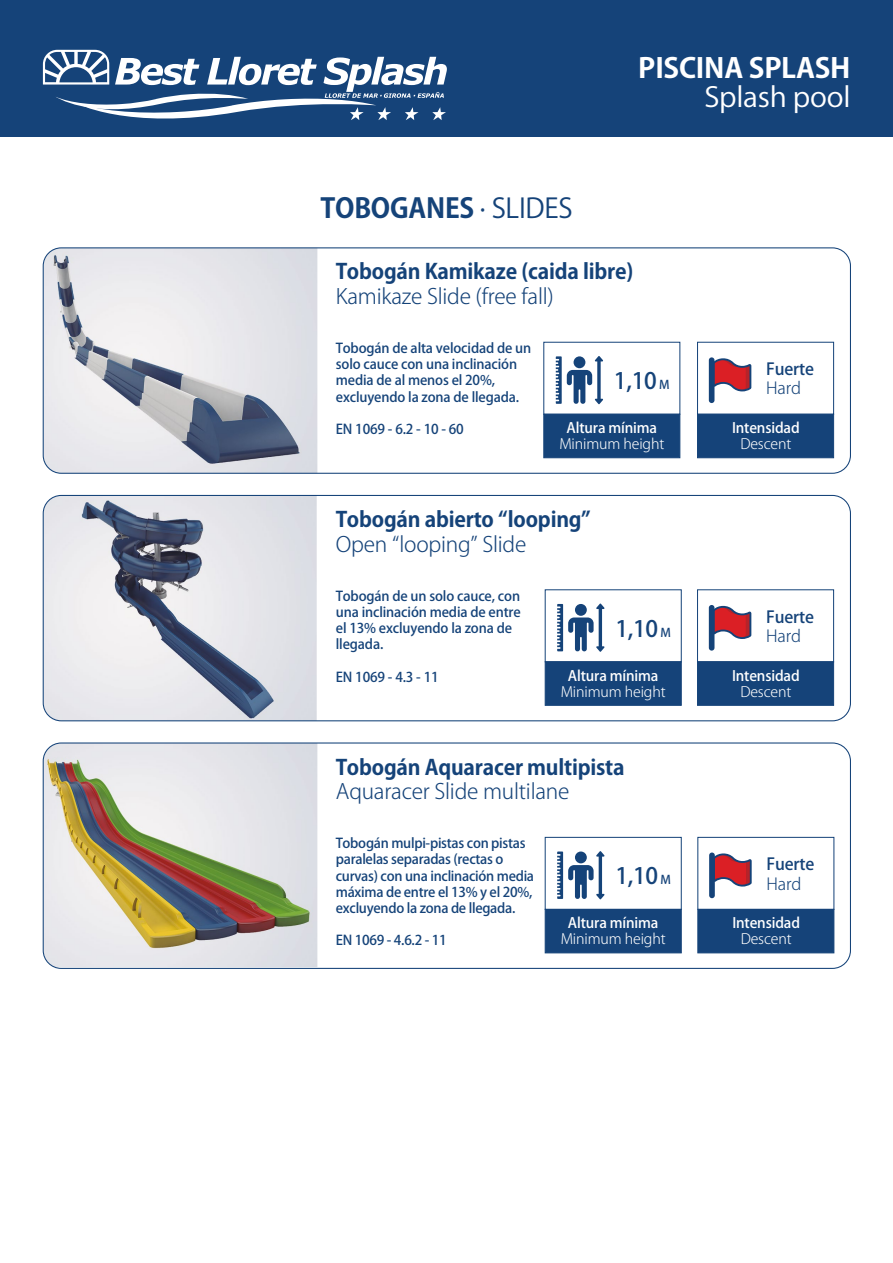
<style>
.page{position:relative;width:893px;height:1263px;background:#fff}
.page>*{position:absolute;margin:0;border:0;box-sizing:border-box;transform-origin:0 0}
.t1{font:700 27.3px "Koz Go Pr 6 N";letter-spacing:-.01em;color:#fff;scale:1.05 1}
.t2{font:27.3px "Koz Go Pr 6 N";letter-spacing:-.01em;color:#fff;scale:1.05 1}
.t3{font:700 27px "Koz Go Pr 6 N";letter-spacing:-.01em;color:#154379}
.t4{font:500 22.5px "Koz Go Pr 6 N";color:#154379}
.t5{font:700 21px "Koz Go Pr 6 N";letter-spacing:-.01em;color:#154379}
.t6{font:300 21px "Koz Go Pr 6 N";letter-spacing:-.01em;color:#154379}
.t7{font:500 16.5px "Koz Go Pr 6 N";letter-spacing:-.01em;color:#154379}
.t8{font:300 16.5px "Koz Go Pr 6 N";letter-spacing:-.01em;color:#154379}
.t9{font:500 14.25px "Koz Go Pr 6 N";letter-spacing:-.01em;color:#fff}
.t10{font:300 14.25px "Koz Go Pr 6 N";letter-spacing:-.01em;color:#fff}
.t11{font:500 13.5px/16.2px "Koz Go Pr 6 N";letter-spacing:-.01em;color:#154379}
.s1{font-weight:400}
.s2{font-size:12px}
</style>
<div class="page">
<div style="left:0;top:0;width:893px;height:136px;background:#154379"></div>
<img style="left:44px;top:249px;width:273px;height:224px">
<div style="left:543px;top:414px;width:137px;height:44px;background:#154379;border:1px solid #154379"></div>
<div style="left:543px;top:342px;width:137px;height:73px;border:1px solid #154379"></div>
<svg style="left:556px;top:356px;width:47px;height:48px"></svg>
<div style="left:43px;top:247px;width:808px;height:227px;border:1px solid #154379;border-radius:18px"></div>
<div style="left:697px;top:414px;width:137px;height:44px;background:#154379;border:1px solid #154379"></div>
<div style="left:697px;top:342px;width:137px;height:73px;border:1px solid #154379"></div>
<svg style="left:709px;top:357px;width:42px;height:46px"></svg>
<img style="left:44px;top:495px;width:273px;height:226px">
<div style="left:545px;top:661px;width:137px;height:45px;background:#154379;border:1px solid #154379"></div>
<div style="left:545px;top:589px;width:137px;height:73px;border:1px solid #154379"></div>
<svg style="left:557px;top:603px;width:47px;height:49px"></svg>
<div style="left:43px;top:495px;width:808px;height:226px;border:1px solid #154379;border-radius:18px"></div>
<div style="left:697px;top:661px;width:137px;height:45px;background:#154379;border:1px solid #154379"></div>
<div style="left:697px;top:589px;width:137px;height:73px;border:1px solid #154379"></div>
<svg style="left:709px;top:605px;width:42px;height:46px"></svg>
<img style="left:44px;top:744px;width:273px;height:223px">
<div style="left:545px;top:909px;width:137px;height:44px;background:#154379;border:1px solid #154379"></div>
<div style="left:545px;top:837px;width:137px;height:73px;border:1px solid #154379"></div>
<svg style="left:557px;top:851px;width:47px;height:48px"></svg>
<div style="left:43px;top:742px;width:808px;height:227px;border:1px solid #154379;border-radius:18px"></div>
<div style="left:697px;top:909px;width:137px;height:44px;background:#154379"></div>
<div style="left:697px;top:837px;width:137px;height:73px;border:1px solid #154379"></div>
<svg style="left:709px;top:852px;width:43px;height:46px"></svg>
<svg style="left:43px;top:50px;width:404px;height:70px"></svg>
<h2 class="t3" style="left:321px;top:193px;width:254px">TOBOGANES <span class="s1">· SLIDES</span></h2>
<h1 class="t1" style="left:638px;top:52px;width:204px">PISCINA SPLASH</h1>
<h1 class="t2" style="left:704px;top:82px;width:141px">Splash pool</h1>
<h3 class="t5" style="left:336px;top:260px;width:299px">Tobogán Kamikaze (caida libre)</h3>
<h3 class="t6" style="left:336px;top:285px;width:220px">Kamikaze Slide (free fall)</h3>
<p class="t11" style="left:336px;top:340px;width:197px">Tobogán de alta velocidad de un solo cauce con una inclinación media de al menos el 20%, excluyendo la zona de llegada.</p>
<p class="t11" style="left:336px;top:421px;width:130px">EN 1069 - 6.2 - 10 - 60</p>
<h3 class="t4" style="left:614px;top:368px;width:57px">1,10 <span class="s2">M</span></h3>
<p class="t9" style="left:566px;top:420px;width:92px">Altura mínima</p>
<p class="t10" style="left:559px;top:436px;width:106px">Minimum height</p>
<h3 class="t5" style="left:336px;top:507px;width:256px">Tobogán abierto “looping”</h3>
<h3 class="t6" style="left:336px;top:532px;width:192px">Open “looping” Slide</h3>
<p class="t11" style="left:336px;top:588px;width:186px">Tobogán de un solo cauce, con una inclinación media de entre el 13% excluyendo la zona de llegada.</p>
<p class="t11" style="left:336px;top:669px;width:104px">EN 1069 - 4.3 - 11</p>
<h3 class="t4" style="left:615px;top:616px;width:57px">1,10 <span class="s2">M</span></h3>
<p class="t9" style="left:568px;top:667px;width:92px">Altura mínima</p>
<p class="t10" style="left:561px;top:684px;width:106px">Minimum height</p>
<h3 class="t5" style="left:336px;top:755px;width:290px">Tobogán Aquaracer multipista</h3>
<h3 class="t6" style="left:336px;top:780px;width:235px">Aquaracer Slide multilane</h3>
<p class="t11" style="left:336px;top:835px;width:200px">Tobogán mulpi-pistas con pistas paralelas separadas (rectas o curvas) con una inclinación media máxima de entre el 13% y el 20%, excluyendo la zona de llegada.</p>
<p class="t11" style="left:336px;top:933px;width:112px">EN 1069 - 4.6.2 - 11</p>
<h3 class="t4" style="left:615px;top:863px;width:57px">1,10 <span class="s2">M</span></h3>
<p class="t9" style="left:568px;top:915px;width:92px">Altura mínima</p>
<p class="t10" style="left:561px;top:931px;width:106px">Minimum height</p>
<p class="t7" style="left:766px;top:360px;width:49px">Fuerte</p>
<p class="t8" style="left:766px;top:379px;width:36px">Hard</p>
<p class="t9" style="left:732px;top:420px;width:69px">Intensidad</p>
<p class="t10" style="left:740px;top:436px;width:53px">Descent</p>
<p class="t7" style="left:766px;top:607px;width:49px">Fuerte</p>
<p class="t8" style="left:766px;top:627px;width:36px">Hard</p>
<p class="t9" style="left:732px;top:667px;width:69px">Intensidad</p>
<p class="t10" style="left:740px;top:684px;width:53px">Descent</p>
<p class="t7" style="left:766px;top:855px;width:49px">Fuerte</p>
<p class="t8" style="left:766px;top:874px;width:36px">Hard</p>
<p class="t9" style="left:732px;top:915px;width:69px">Intensidad</p>
<p class="t10" style="left:741px;top:931px;width:53px">Descent</p>
</div>
